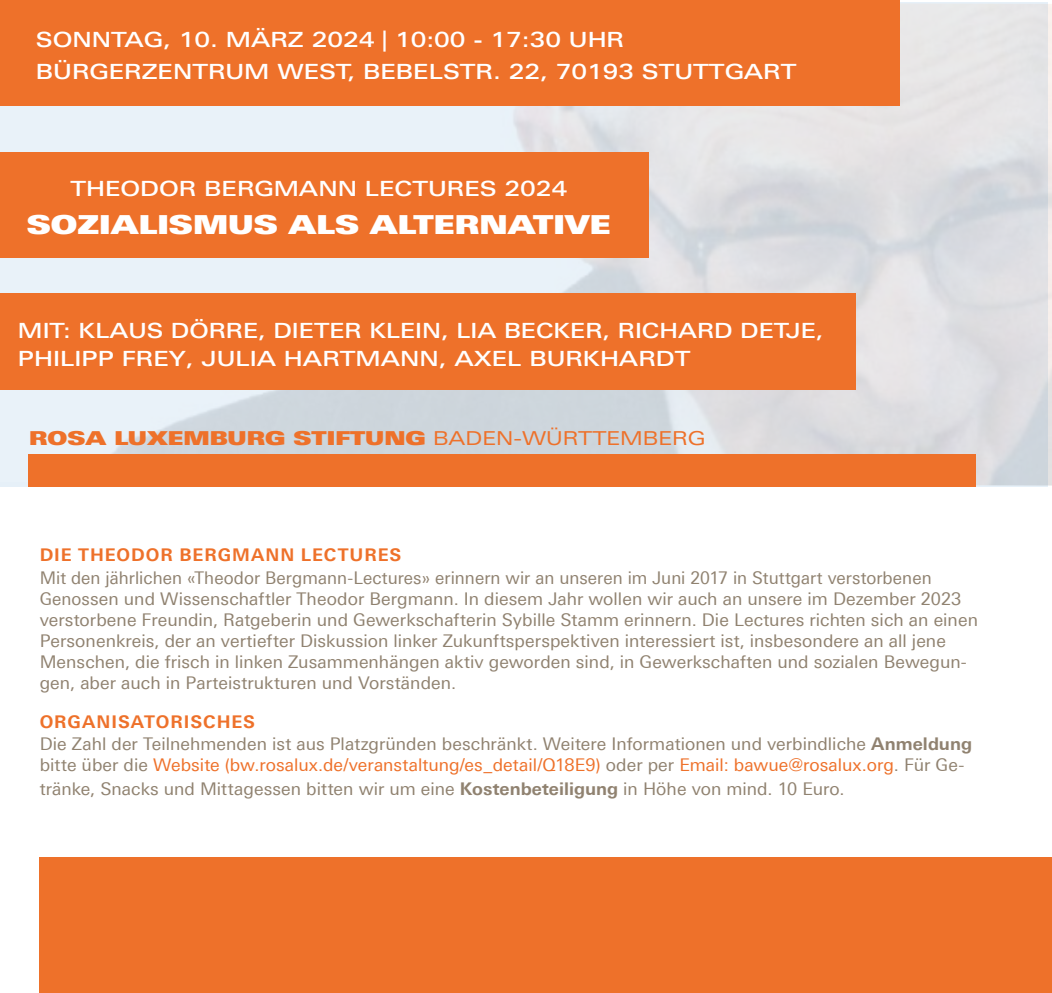
<style>
.page{position:relative;width:1052px;height:993px;background:#fff}
.page>*{position:absolute;margin:0;border:0;box-sizing:border-box;transform-origin:0 0}
.t1{font:26.25px "Linotype Univers 940 Ex X Black";color:#fff}
.t2{font:500 21px/31.5px "Linotype Univers 540 Ex";color:#fff}
.t3{font:19.25px "Linotype Univers 940 Ex X Black";color:#ee712a}
.t4{font:17.5px/21px "Linotype Univers 430";letter-spacing:.005em;color:#908270}
.t5{font:700 17.5px "Linotype Univers 630";letter-spacing:.055em;color:#ee712a}
.s1{font-family:"Linotype Univers 440 Extended"}
.s2{font-family:"Linotype Univers 630";font-weight:700}
.s3{color:#ee712a}
</style>
<div class="page">
<img style="left:0;top:2px;width:1052px;height:484px">
<div style="left:0;top:0;width:900px;height:106px;background:#ee712a"></div>
<div style="left:0;top:152px;width:649px;height:105px;background:#ee712a"></div>
<div style="left:29px;top:454px;width:947px;height:32px;background:#ee712a"></div>
<div style="left:0;top:293px;width:856px;height:97px;background:#ee712a"></div>
<div style="left:40px;top:857px;width:1012px;height:135px;background:#ee712a"></div>
<p class="t2" style="left:36px;top:24px;width:762px">SONNTAG, 10. MÄRZ 2024 | 10:00 - 17:30 UHR<br>BÜRGERZENTRUM WEST, BEBELSTR. 22, 70193 STUTTGART</p>
<p class="t2" style="left:70px;top:172px;width:498px">THEODOR BERGMANN LECTURES 2024</p>
<h1 class="t1" style="left:27px;top:209px;width:585px">SOZIALISMUS ALS ALTERNATIVE</h1>
<p class="t2" style="left:18px;top:316px;width:807px;line-height:28px">MIT: KLAUS DÖRRE, DIETER KLEIN, LIA BECKER, RICHARD DETJE,<br>PHILIPP FREY, JULIA HARTMANN, AXEL BURKHARDT</p>
<p class="t3" style="left:29px;top:426px;width:678px">ROSA LUXEMBURG STIFTUNG <span class="s1">BADEN-WÜRTTEMBERG</span></p>
<p class="t5" style="left:40px;top:544px;width:363px">DIE THEODOR BERGMANN LECTURES</p>
<p class="t4" style="left:40px;top:567px;width:940px">Mit den jährlichen «Theodor Bergmann-Lectures» erinnern wir an unseren im Juni 2017 in Stuttgart verstorbenen Genossen und Wissenschaftler Theodor Bergmann. In diesem Jahr wollen wir auch an unsere im Dezember 2023 verstorbene Freundin, Ratgeberin und Gewerkschafterin Sybille Stamm erinnern. Die Lectures richten sich an einen Personenkreis, der an vertiefter Diskussion linker Zukunftsperspektiven interessiert ist, insbesondere an all jene Menschen, die frisch in linken Zusammenhängen aktiv geworden sind, in Gewerkschaften und sozialen Bewegun&shy;gen, aber auch in Parteistrukturen und Vorständen.</p>
<p class="t5" style="left:40px;top:710px;width:217px">ORGANISATORISCHES</p>
<p class="t4" style="left:40px;top:733px;width:934px">Die Zahl der Teilnehmenden ist aus Platzgründen beschränkt. Weitere Informationen und verbindliche <span class="s2">Anmeldung </span>bitte über die <span class="s3">Website (bw.rosalux.de/veranstaltung/es_detail/Q18E9)</span> oder per <span class="s3">Email: bawue@rosalux.org</span>. Für Ge-</p>
<p class="t4" style="left:40px;top:777px;width:806px">tränke, Snacks und Mittagessen bitten wir um eine <span class="s2">Kostenbeteiligung</span> in Höhe von mind. 10 Euro.</p>
</div>
